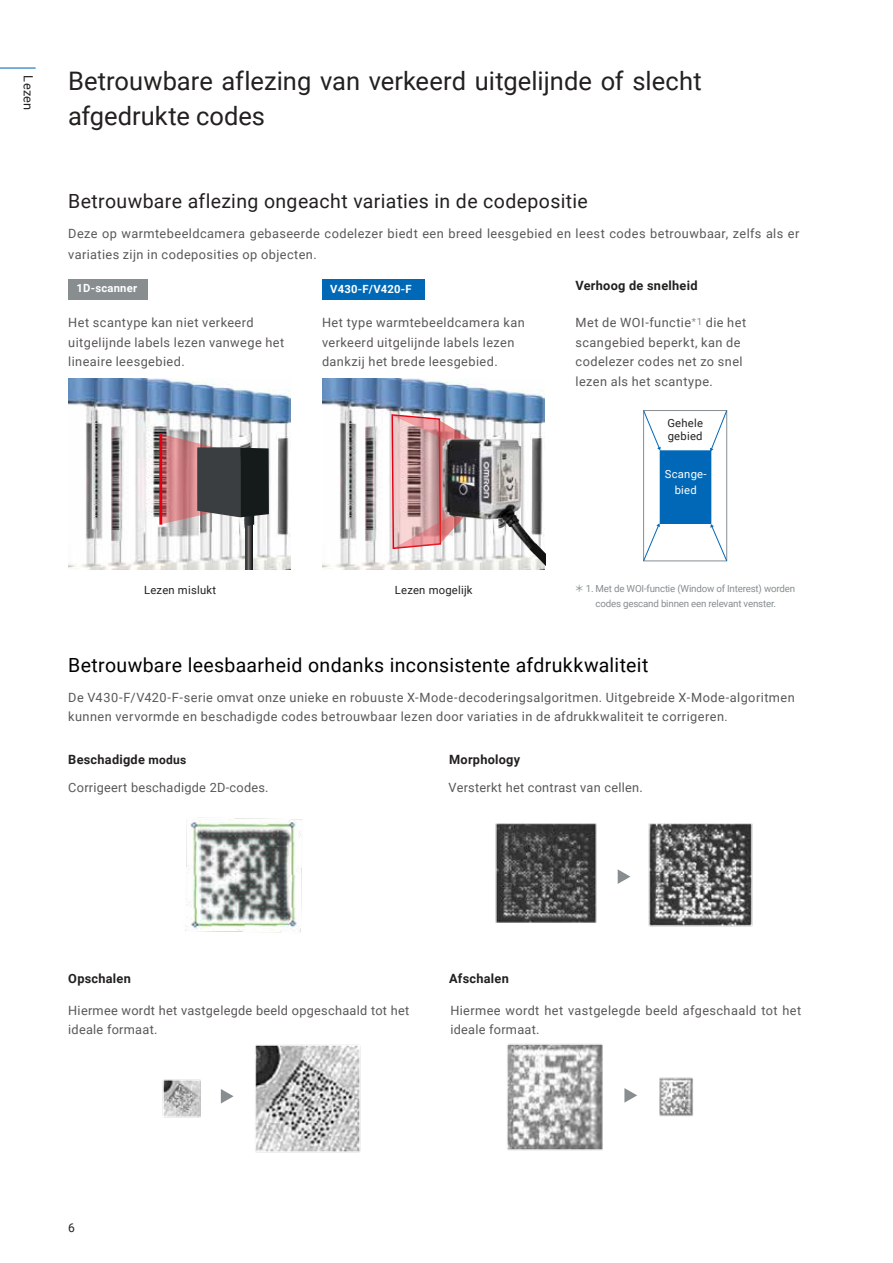
<style>
.page{position:relative;width:893px;height:1263px;background:#fff}
.page>*{position:absolute;margin:0;border:0;box-sizing:border-box;transform-origin:0 0}
.t1{font:25.5px/34.5px "Roboto";color:#232120}
.t2{font:19.5px "Roboto";letter-spacing:.02em;color:#000}
.t3{font:19.5px "Roboto";letter-spacing:.02em;color:#232120}
.t4{font:12.75px/19.5px "Roboto";letter-spacing:.035em;color:#5a5757}
.t5{font:700 12.75px "Roboto";letter-spacing:.02em;color:#232120}
.t6{font:12.75px "Roboto";letter-spacing:.02em;color:#232120}
.t7{font:12px "Roboto";color:#232120}
.t8{font:11.25px/13.5px "Roboto";letter-spacing:.02em;color:#232120}
.t9{font:700 11.25px "Roboto";letter-spacing:.02em;color:#fff}
.t10{font:11.25px/15.8px "Roboto";letter-spacing:.02em;color:#fff;text-align:center}
.t11{font:9.75px/15px "Roboto";letter-spacing:-.02em;color:#888d90;text-align:center}
.s1{font-family:"Source Han Sans"}
.s2{font-size:12px}
</style>
<div class="page">
<hr style="left:0;top:68px;width:36px;height:1px;background:#0069b7">
<img style="left:507px;top:1044px;width:186px;height:107px">
<img style="left:162px;top:1045px;width:199px;height:108px">
<img style="left:495px;top:823px;width:258px;height:104px">
<img style="left:185px;top:817px;width:118px;height:116px">
<div style="left:643px;top:410px;width:84px;height:151px;border:1px solid #878d90"></div>
<svg style="left:643px;top:410px;width:18px;height:40px"></svg>
<svg style="left:710px;top:410px;width:17px;height:41px"></svg>
<svg style="left:710px;top:524px;width:17px;height:37px"></svg>
<svg style="left:643px;top:523px;width:17px;height:38px"></svg>
<div style="left:660px;top:451px;width:51px;height:72px;background:#0068b7"></div>
<img style="left:68px;top:378px;width:222px;height:191px">
<div style="left:159px;top:434px;width:3px;height:91px;border:1px solid #e60012"></div>
<svg style="left:246px;top:526px;width:7px;height:43px"></svg>
<svg style="left:162px;top:434px;width:107px;height:92px;background:#7f6a6c"></svg>
<img style="left:322px;top:378px;width:222px;height:191px">
<svg style="left:391px;top:413px;width:89px;height:137px;background:#d1a4a6"></svg>
<img style="left:436px;top:433px;width:108px;height:136px">
<svg style="left:521px;top:534px;width:25px;height:35px"></svg>
<svg style="left:618px;top:869px;width:12px;height:15px"></svg>
<svg style="left:624px;top:1088px;width:13px;height:15px"></svg>
<svg style="left:221px;top:1089px;width:13px;height:14px"></svg>
<div style="left:68px;top:279px;width:80px;height:20px;background:#888d90"></div>
<div style="left:322px;top:279px;width:103px;height:20px;background:#0069b7"></div>
<p class="t6" style="left:37px;top:75px;width:36px;rotate:90deg">Lezen</p>
<h1 class="t1" style="left:68px;top:63px;width:635px">Betrouwbare aflezing van verkeerd uitgelijnde of slecht afgedrukte codes</h1>
<h2 class="t3" style="left:68px;top:187px;width:521px">Betrouwbare aflezing ongeacht variaties in de codepositie</h2>
<p class="t4" style="left:68px;top:222px;width:733px;line-height:21px">Deze op warmtebeeldcamera gebaseerde codelezer biedt een breed leesgebied en leest codes betrouwbaar, zelfs als er variaties zijn in codeposities op objecten.</p>
<p class="t9" style="left:77px;top:281px;width:62px">1D-scanner</p>
<p class="t9" style="left:330px;top:281px;width:83px">V430-F/V420-F</p>
<p class="t5" style="left:575px;top:276px;width:123px">Verhoog de snelheid</p>
<p class="t4" style="left:68px;top:313px;width:218px">Het scantype kan niet verkeerd uitgelijnde labels lezen vanwege het lineaire leesgebied.</p>
<p class="t4" style="left:322px;top:313px;width:204px">Het type warmtebeeldcamera kan verkeerd uitgelijnde labels lezen dankzij het brede leesgebied.</p>
<p class="t4" style="left:575px;top:313px;width:172px">Met de WOI-functie<sup>*1</sup> die het scangebied beperkt, kan de codelezer codes net zo snel lezen als het scantype.</p>
<p class="t8" style="left:144px;top:583px;width:73px">Lezen mislukt</p>
<p class="t8" style="left:395px;top:583px;width:79px">Lezen mogelijk</p>
<p class="t8" style="left:667px;top:415px;width:37px">Gehele gebied</p>
<p class="t10" style="left:665px;top:466px;width:43px">Scange&shy;bied</p>
<p class="t11" style="left:575px;top:580px;width:222px"><span class="s1">＊</span> 1. Met de WOI-functie (Window of Interest) worden codes gescand binnen een relevant venster.</p>
<h2 class="t2" style="left:68px;top:651px;width:582px">Betrouwbare leesbaarheid ondanks inconsistente afdrukkwaliteit</h2>
<p class="t4" style="left:68px;top:687px;width:728px">De V430-F/V420-F-serie omvat onze unieke en robuuste X-Mode-decoderingsalgoritmen. Uitgebreide X-Mode-algoritmen kunnen vervormde en beschadigde codes betrouwbaar lezen door variaties in de afdrukkwaliteit te corrigeren<span class="s2">.</span></p>
<p class="t5" style="left:68px;top:750px;width:119px">Beschadigde <span class="s2">modus</span></p>
<p class="t4" style="left:68px;top:777px;width:202px">Corrigeert beschadigde 2D-codes.</p>
<p class="t5" style="left:449px;top:750px;width:73px">Morphology</p>
<p class="t4" style="left:449px;top:777px;width:196px">Versterkt het contrast van cellen.</p>
<p class="t5" style="left:68px;top:969px;width:64px">Opschalen</p>
<p class="t4" style="left:68px;top:1000px;width:343px">Hiermee wordt het vastgelegde beeld opgeschaald tot het ideale formaat.</p>
<p class="t5" style="left:449px;top:969px;width:61px">Afschalen</p>
<p class="t4" style="left:450px;top:1000px;width:352px">Hiermee wordt het vastgelegde beeld afgeschaald tot het ideale formaat.</p>
<p class="t7" style="left:68px;top:1219px;width:8px">6</p>
</div>
